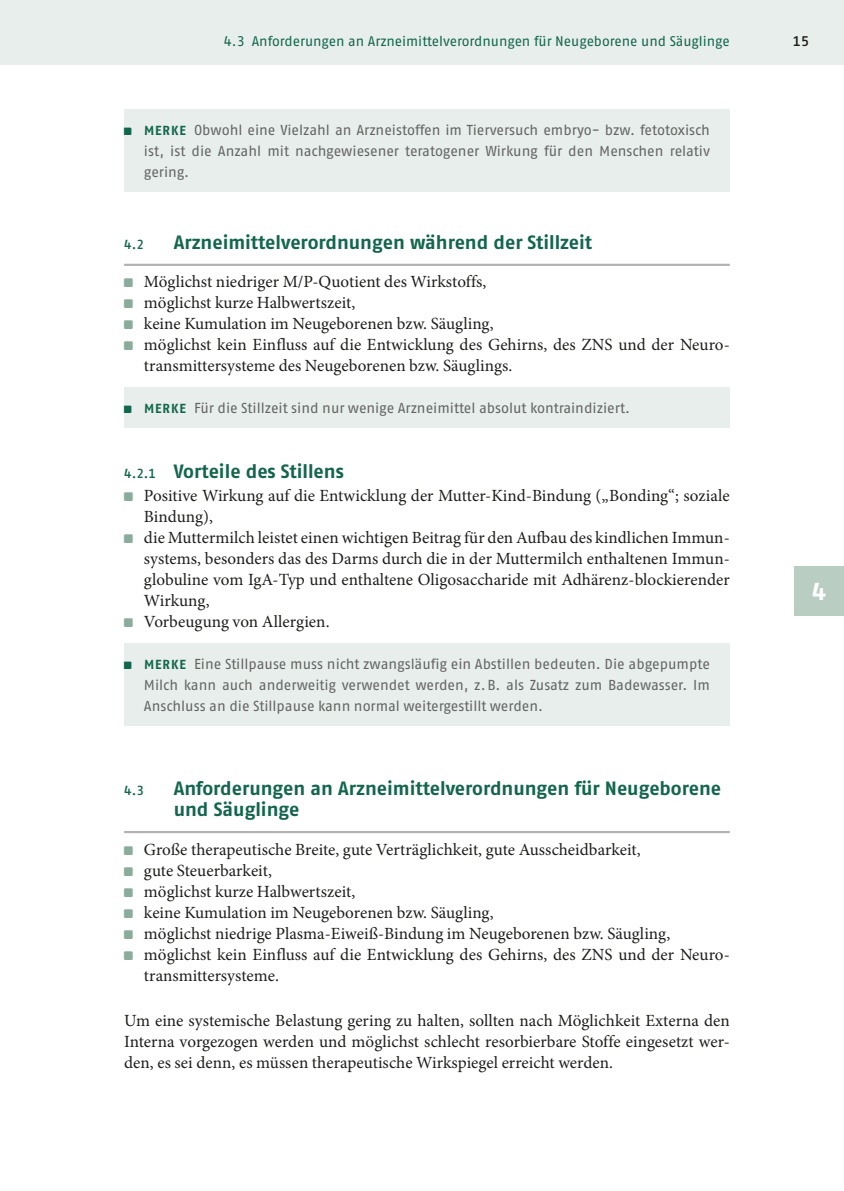
<style>
.page{position:relative;width:844px;height:1191px;background:#fff}
.page>*{position:absolute;margin:0;border:0;box-sizing:border-box;transform-origin:0 0}
.t1{font:700 24.5px "Fago Pro";color:#fff}
.t2{font:700 19.25px/21px "Fago Pro";color:#13664d}
.t3{font:17.15px/21px "Minion Pro";color:#1d1d1b}
.t4{font:14.35px/21px "Fago Pro";letter-spacing:-.005em;color:#646463;text-align:justify}
.t5{font:14px "Fago Pro";letter-spacing:-.005em;color:#13664d}
.t6{font:600 14px "Fago Pro";color:#1d1d1b}
.t7{font:600 13.12px "Fago Pro";color:#13664d}
.s1{font-weight:700;font-size:13.12px;color:#13664d}
.s2{font-weight:600;font-size:13.12px}
</style>
<div class="page">
<div style="left:0;top:0;width:729px;height:64px;background:#e7eeeb"></div>
<div style="left:729px;top:0;width:114px;height:64px;background:#e7eeeb"></div>
<div style="left:794px;top:566px;width:49px;height:49px;background:#b9cdc3"></div>
<hr style="left:124px;top:264px;width:605px;height:2px;background:#b2b2b2">
<hr style="left:124px;top:831px;width:605px;height:2px;background:#b2b2b2">
<div style="left:124px;top:109px;width:605px;height:83px;background:#e7eeeb"></div>
<div style="left:124px;top:387px;width:605px;height:41px;background:#e7eeeb"></div>
<div style="left:124px;top:643px;width:605px;height:83px;background:#e7eeeb"></div>
<p class="t5" style="left:224px;top:32px;width:507px">4.3 Anforderungen an Arzneimittelverordnungen für Neugeborene und Säuglinge</p>
<p class="t6" style="left:792px;top:32px;width:18px">15</p>
<p class="t4" style="left:144px;top:119px;width:567px"><span class="s1">MERKE</span> Obwohl eine Vielzahl an Arzneistoffen im Tierversuch embryo- bzw. fetotoxisch ist, ist die Anzahl mit nachgewiesener teratogener Wirkung für den Menschen relativ gering.</p>
<p class="t7" style="left:124px;top:236px;width:21px">4.2</p>
<p class="t2" style="left:174px;top:232px;width:420px">Arzneimittelverordnungen während der Stillzeit</p>
<p class="t3" style="left:144px;top:271px;width:587px">Möglichst niedriger M/P-Quotient des Wirkstoffs,<br>möglichst kurze Halbwertszeit,<br>keine Kumulation im Neugeborenen bzw. Säugling,<br>möglichst kein Einfluss auf die Entwicklung des Gehirns, des ZNS und der Neuro&shy;transmittersysteme des Neugeborenen bzw. Säuglings.</p>
<p class="t4" style="left:144px;top:398px;width:487px"><span class="s1">MERKE</span> Für die Stillzeit sind nur wenige Arzneimittel absolut kontraindiziert.</p>
<p class="t2" style="left:124px;top:461px;width:221px"><span class="s2">4.2.1</span> Vorteile des Stillens</p>
<p class="t3" style="left:144px;top:485px;width:587px">Positive Wirkung auf die Entwicklung der Mutter-Kind-Bindung („Bonding“; soziale Bindung),<br>die Muttermilch leistet einen wichtigen Beitrag für den Aufbau des kindlichen Immun&shy;systems, besonders das des Darms durch die in der Muttermilch enthaltenen Immun&shy;globuline vom IgA-Typ und enthaltene Oligosaccharide mit Adhärenz-blockierender Wirkung,<br>Vorbeugung von Allergien.</p>
<p class="t4" style="left:144px;top:653px;width:567px"><span class="s1">MERKE</span> Eine Stillpause muss nicht zwangsläufig ein Abstillen bedeuten. Die abgepumpte Milch kann auch anderweitig verwendet werden, z.B. als Zusatz zum Badewasser. Im Anschluss an die Stillpause kann normal weitergestillt werden.</p>
<p class="t7" style="left:124px;top:782px;width:21px">4.3</p>
<p class="t2" style="left:174px;top:778px;width:549px">Anforderungen an Arzneimittelverordnungen für Neugeborene und Säuglinge</p>
<p class="t3" style="left:144px;top:838px;width:587px">Große therapeutische Breite, gute Verträglichkeit, gute Ausscheidbarkeit,<br>gute Steuerbarkeit,<br>möglichst kurze Halbwertszeit,<br>keine Kumulation im Neugeborenen bzw. Säugling,<br>möglichst niedrige Plasma-Eiweiß-Bindung im Neugeborenen bzw. Säugling, möglichst kein Einfluss auf die Entwicklung des Gehirns, des ZNS und der Neuro&shy;transmittersysteme.</p>
<p class="t3" style="left:124px;top:1010px;width:607px;text-align:justify">Um eine systemische Belastung gering zu halten, sollten nach Möglichkeit Externa den Interna vorgezogen werden und möglichst schlecht resorbierbare Stoffe eingesetzt wer&shy;den, es sei denn, es müssen therapeutische Wirkspiegel erreicht werden.</p>
<h1 class="t1" style="left:811px;top:577px;width:16px">4</h1>
</div>
